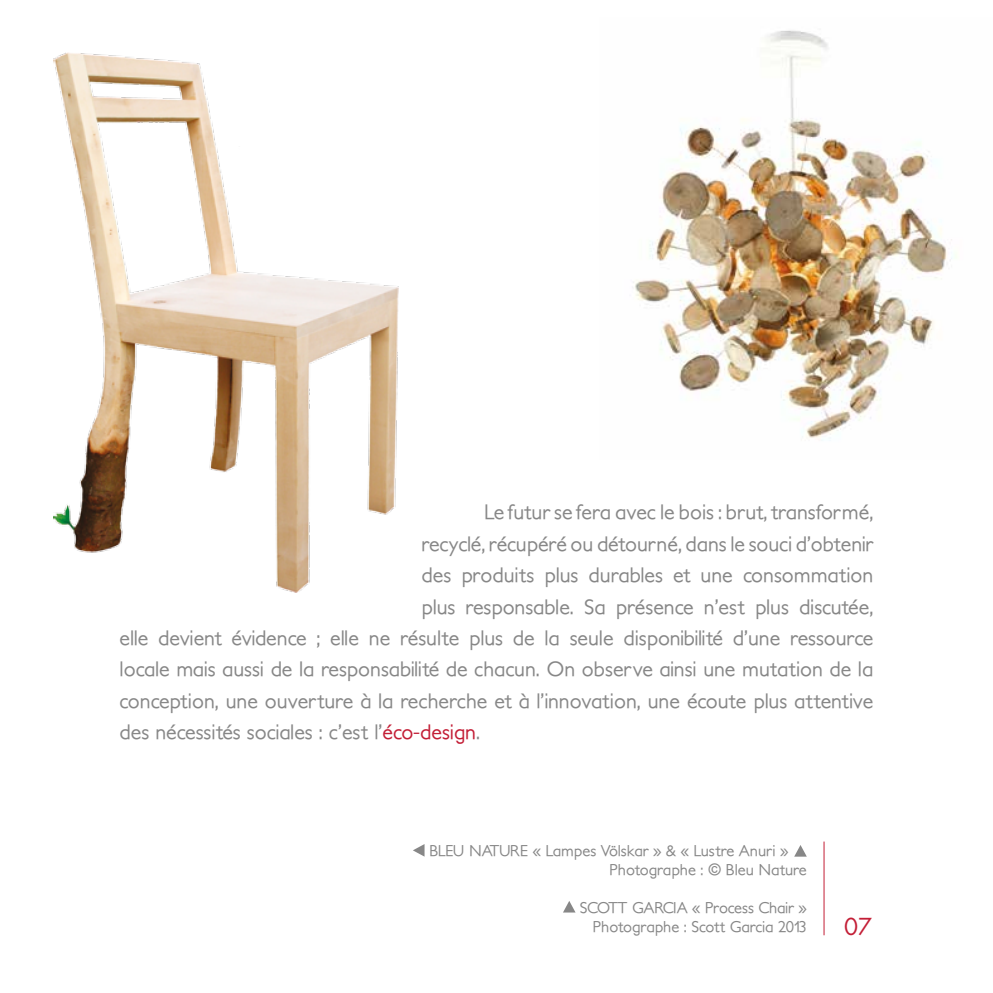
<style>
.page{position:relative;width:993px;height:993px;background:#fff}
.page>*{position:absolute;margin:0;border:0;box-sizing:border-box;transform-origin:0 0}
.t1{font:22.75px "Futura";color:#c31e36}
.t2{font:500 21px "Petita";color:#878787}
.t3{font:500 15.75px/18.9px "Petita";color:#878787;text-align:right}
.s1{color:#c31e36}
.s2{font-size:14px;color:#fff}
</style>
<div class="page">
<img style="left:633px;top:30px;width:324px;height:411px">
<hr style="left:823px;top:841px;width:1px;height:93px;background:#c31e36">
<img style="left:53px;top:52px;width:345px;height:540px">
<svg style="left:563px;top:901px;width:12px;height:11px"></svg>
<svg style="left:413px;top:844px;width:11px;height:12px"></svg>
<svg style="left:794px;top:845px;width:12px;height:11px"></svg>
<p class="t2" style="left:484px;top:499px;width:390px">Le futur se fera avec le bois : brut, transformé,</p>
<p class="t2" style="left:421px;top:531px;width:453px">recyclé, récupéré ou détourné, dans le souci d’obtenir</p>
<p class="t2" style="left:421px;top:562px;width:453px">des produits plus durables et une consommation</p>
<p class="t2" style="left:421px;top:594px;width:453px">plus responsable. Sa présence n’est plus discutée,</p>
<p class="t2" style="left:120px;top:625px;width:755px">elle devient évidence ; elle ne résulte plus de la seule disponibilité d’une ressource</p>
<p class="t2" style="left:120px;top:656px;width:755px">locale mais aussi de la responsabilité de chacun. On observe ainsi une mutation de la</p>
<p class="t2" style="left:120px;top:688px;width:754px">conception, une ouverture à la recherche et à l’innovation, une écoute plus attentive</p>
<p class="t2" style="left:120px;top:719px;width:362px">des nécessités sociales : c’est l’<span class="s1">éco-design</span>.</p>
<p class="t3" style="left:429px;top:841px;width:379px">BLEU NATURE « Lampes Völskar » &amp; « Lustre Anuri » <span class="s2">yy<br></span>Photographe : © Bleu Nature</p>
<p class="t3" style="left:579px;top:898px;width:228px">SCOTT GARCIA « Process Chair »<br>Photographe : Scott Garcia 2013</p>
<p class="t1" style="left:843px;top:911px;width:30px">07</p>
</div>
